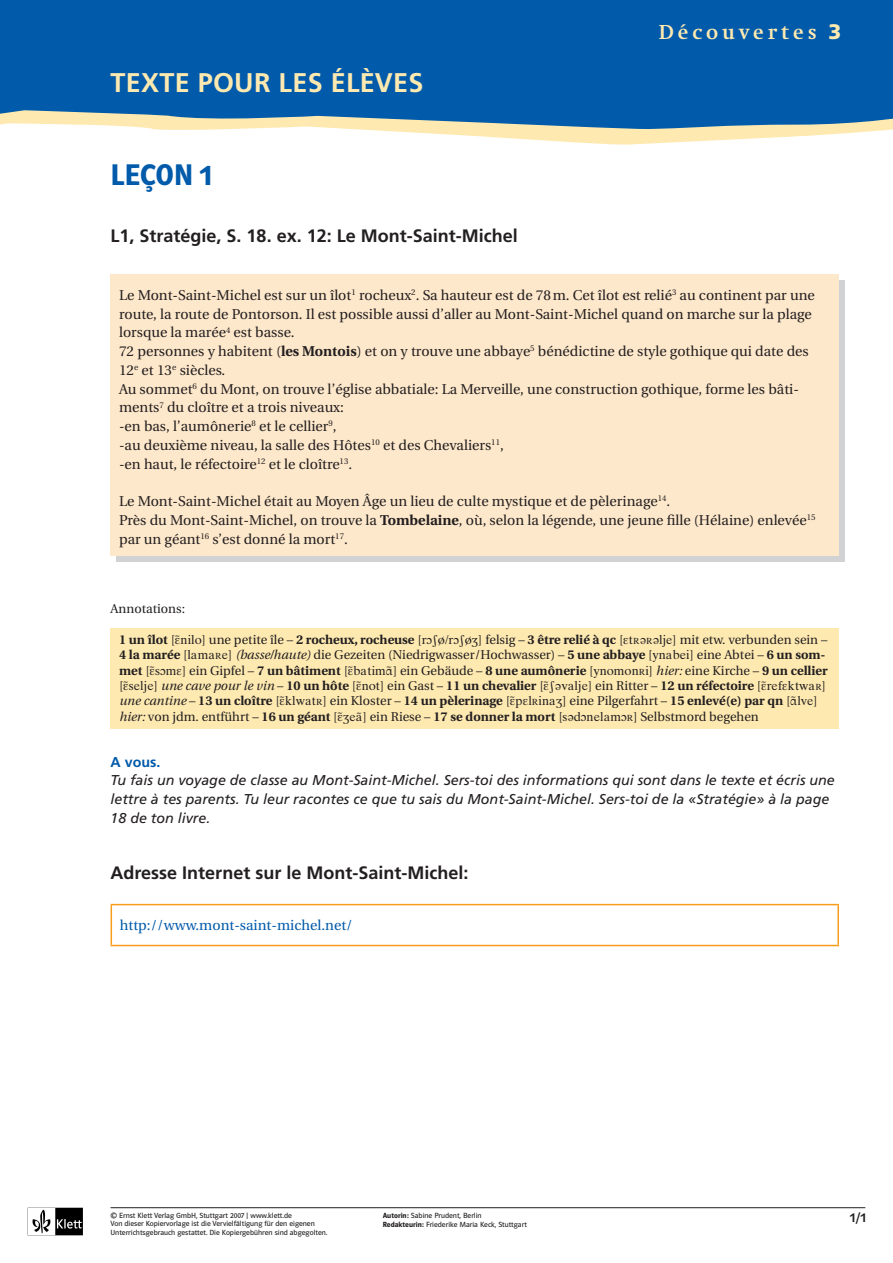
<style>
.page{position:relative;width:893px;height:1263px;background:#fff}
.page>*{position:absolute;margin:0;border:0;box-sizing:border-box;transform-origin:0 0}
.Titel_Lektion{font:30px "Polo ST11 K Hfett";color:#015aaa}
.Titel_generell{font:700 27px "Frutiger";letter-spacing:.01em;color:#feeab1}
.Text_nicht_am_Raster{font:700 21px "Swift EF";letter-spacing:.2em;color:#feeab1}
.Headline_12pt{font:700 18px "Frutiger";color:#231f20}
.Text_nicht_am_Raster-2{font:14.25px/18.8px "Utopia";color:#231f20}
.Exemple{font:italic 14.25px/18.8px "Frutiger";color:#231f20}
.Text_nicht_am_Raster-3{font:14.25px "Utopia";color:#015aaa}
.t1{font:13.5px "Polo ST11 K Krftg";color:#231f20}
.Fußnoten{font:12.75px/15.3px "Utopia";color:#231f20}
.t2{font:7.5px/8.9px "Polo ST11 K Buch";color:#231f20}
.s1{font-family:"Frutiger";font-weight:900}
.s2{font-weight:700}
.s3{font-family:"Phonet A"}
.s4{font-style:italic}
.s5{font-weight:700;font-style:normal;color:#015aaa}
.s6{font-family:"Polo ST11 K Hfett"}
</style>
<div class="page">
<svg style="left:32px;top:1208px;width:51px;height:27px"></svg>
<hr style="left:111px;top:1207px;width:754px;height:1px;background:#231f20">
<svg style="left:153px;top:129px;width:740px;height:16px"></svg>
<div style="left:0;top:0;width:893px;height:129px;background:#015aaa"></div>
<div style="left:116px;top:280px;width:728px;height:281px;background:#d1d2d4"></div>
<div style="left:111px;top:628px;width:728px;height:101px;background:#feeab1"></div>
<hr style="left:111px;top:904px;width:728px;height:1px;background:#f89c1c">
<hr style="left:111px;top:905px;width:1px;height:40px;background:#f89c1c">
<hr style="left:837px;top:905px;width:2px;height:40px;background:#f89c1c">
<hr style="left:111px;top:945px;width:728px;height:1px;background:#f89c1c">
<div style="left:111px;top:275px;width:728px;height:281px;background:#fee8cb"></div>
<p class="Titel_generell" style="left:111px;top:66px;width:314px">TEXTE POUR LES ÉLÈVES</p>
<p class="Titel_Lektion" style="left:111px;top:158px;width:103px">LEÇON 1</p>
<p class="Headline_12pt" style="left:111px;top:225px;width:409px">L1, Stratégie, S. 18. ex. 12: Le Mont-Saint-Michel</p>
<p class="Text_nicht_am_Raster" style="left:659px;top:21px;width:184px">Découvertes <span class="s1">3</span></p>
<p class="Text_nicht_am_Raster-2" style="left:119px;top:286px;width:697px">Le Mont-Saint-Michel est sur un îlot<sup>1</sup> rocheux<sup>2</sup>. Sa hauteur est de 78 m. Cet îlot est relié<sup>3</sup> au continent par une route, la route de Pontorson. Il est possible aussi d’aller au Mont-Saint-Michel quand on marche sur la plage lorsque la marée<sup>4</sup> est basse.</p>
<p class="Text_nicht_am_Raster-2" style="left:119px;top:342px;width:691px">72 personnes y habitent (<span class="s2">les Montois</span>) et on y trouve une abbaye<sup>5</sup> bénédictine de style gothique qui date des<br>12<sup>e</sup> et 13<sup>e</sup> siècles.</p>
<p class="Text_nicht_am_Raster-2" style="left:119px;top:380px;width:681px">Au sommet<sup>6</sup> du Mont, on trouve l’église abbatiale: La Merveille, une construction gothique, forme les bâti&shy;ments<sup>7</sup> du cloître et a trois niveaux:</p>
<p class="Text_nicht_am_Raster-2" style="left:119px;top:417px;width:219px">-en bas, l’aumônerie<sup>8</sup> et le cellier<sup>9</sup>,</p>
<p class="Text_nicht_am_Raster-2" style="left:119px;top:436px;width:386px">-au deuxième niveau, la salle des Hôtes<sup>10</sup> et des Chevaliers<sup>11</sup>,</p>
<p class="Text_nicht_am_Raster-2" style="left:119px;top:455px;width:235px">-en haut, le réfectoire<sup>12</sup> et le cloître<sup>13</sup>.</p>
<p class="Text_nicht_am_Raster-2" style="left:119px;top:492px;width:553px">Le Mont-Saint-Michel était au Moyen Âge un lieu de culte mystique et de pèlerinage<sup>14</sup>.</p>
<p class="Text_nicht_am_Raster-2" style="left:119px;top:511px;width:698px">Près du Mont-Saint-Michel, on trouve la <span class="s2">Tombelaine</span>, où, selon la légende, une jeune fille (Hélaine) enlevée<sup>15 </sup>par un géant<sup>16</sup> s’est donné la mort<sup>17</sup>.</p>
<p class="Fußnoten" style="left:111px;top:601px;width:76px">Annotations:</p>
<p class="Fußnoten" style="left:119px;top:632px;width:710px"><span class="s2">1 un îlot</span> [<span class="s3">5nilo</span>] une petite île – <span class="s2">2 rocheux, rocheuse</span> [<span class="s3">rCSQ/rCSQZ</span>] felsig – <span class="s2">3 être relié à qc</span> [<span class="s3">4t6E6Elje</span>] mit etw. verbunden sein – <span class="s2">4 la marée</span> [<span class="s3">lama6e</span>] <span class="s4">(basse/haute)</span> die Gezeiten (Niedrigwasser/Hochwasser) – <span class="s2">5 une abbaye</span> [<span class="s3">ynabei</span>] eine Abtei – <span class="s2">6 un som&shy;met</span> [<span class="s3">5sCm4</span>] ein Gipfel – <span class="s2">7 un bâtiment</span> [<span class="s3">5batimR</span>] ein Gebäude – <span class="s2">8 une aumônerie</span> [<span class="s3">ynomon6i</span>] <span class="s4">hier:</span> eine Kirche – <span class="s2">9 un cellier </span>[<span class="s3">5selje</span>] <span class="s4">une cave pour le vin</span> – <span class="s2">10 un hôte</span> [<span class="s3">5not</span>] ein Gast – <span class="s2">11 un chevalier</span> [<span class="s3">5SEvalje</span>] ein Ritter – <span class="s2">12 un réfectoire</span> [<span class="s3">5ref4ktwa6</span>] <span class="s4">une cantine</span> – <span class="s2">13 un cloître</span> [<span class="s3">5klwat6</span>] ein Kloster – <span class="s2">14 un pèlerinage</span> [<span class="s3">5p4l6inaZ</span>] eine Pilgerfahrt – <span class="s2">15 enlevé(e) par qn</span> [<span class="s3">Rlve</span>] <span class="s4">hier:</span> von jdm. entführt – <span class="s2">16 un géant</span> [<span class="s3">5Ze7</span>] ein Riese – <span class="s2">17 se donner la mort</span> [<span class="s3">sEdCnelamC6</span>] Selbstmord begehen</p>
<p class="Exemple" style="left:111px;top:752px;width:726px"><span class="s5">A vous.<br></span>Tu fais un voyage de classe au Mont-Saint-Michel. Sers-toi des informations qui sont dans le texte et écris une lettre à tes parents. Tu leur racontes ce que tu sais du Mont-Saint-Michel. Sers-toi de la «Stratégie» à la page 18 de ton livre.</p>
<p class="Headline_12pt" style="left:111px;top:862px;width:360px">Adresse Internet sur le Mont-Saint-Michel:</p>
<p class="Text_nicht_am_Raster-3" style="left:120px;top:918px;width:234px">http://www.mont-saint-michel.net/</p>
<p class="t2" style="left:111px;top:1211px;width:218px">© Ernst Klett Verlag GmbH, Stuttgart 2007 | www.klett.de<br>Von dieser Kopiervorlage ist die Vervielfältigung für den eigenen<br>Unterrichtsgebrauch gestattet. Die Kopiergebühren sind abgegolten.</p>
<p class="t2" style="left:383px;top:1211px;width:101px"><span class="s6">Autorin:</span> Sabine Prudent, Berlin</p>
<p class="t2" style="left:383px;top:1220px;width:146px"><span class="s6">Redakteurin:</span> Friederike Maria Keck, Stuttgart</p>
<p class="t1" style="left:850px;top:1210px;width:18px">1/1</p>
</div>
